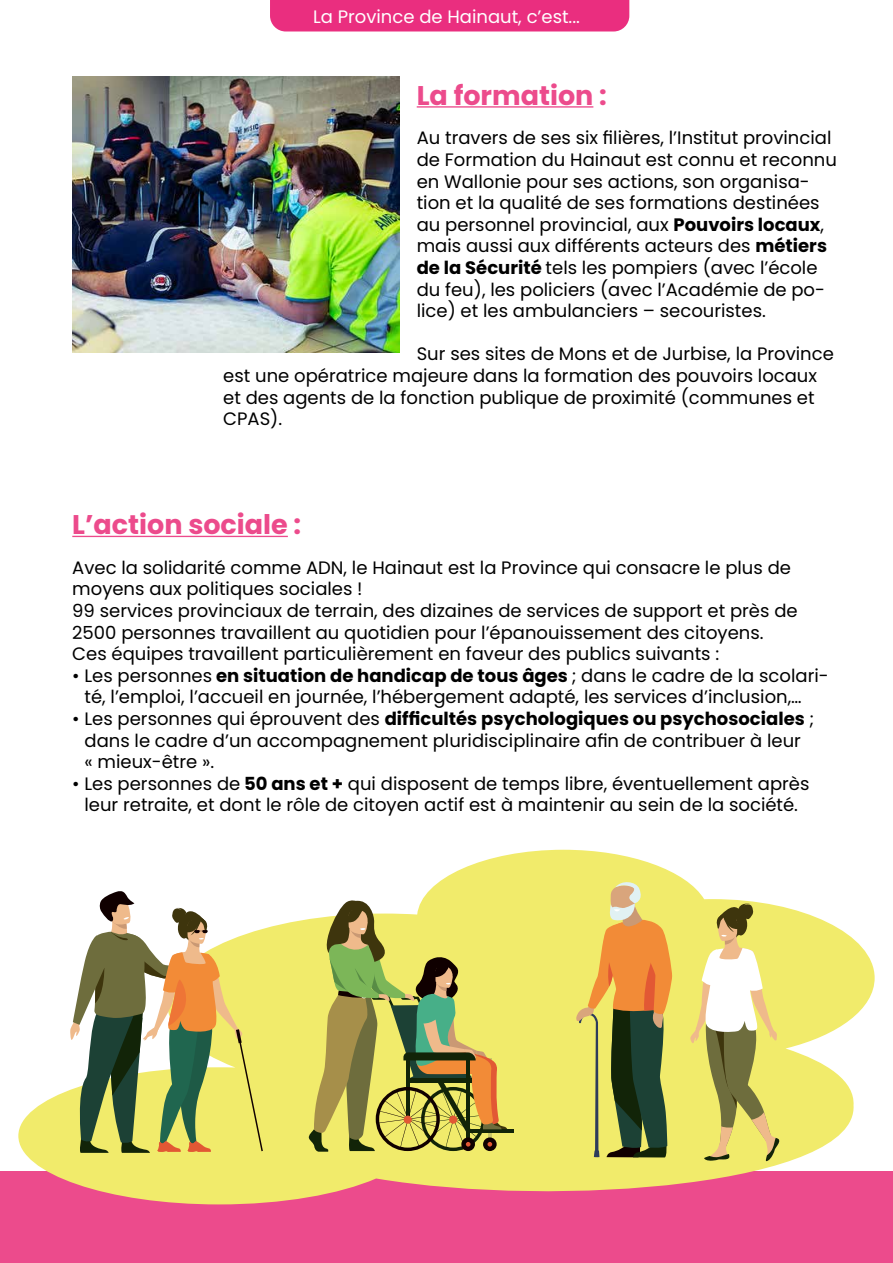
<style>
.page{position:relative;width:893px;height:1263px;background:#fff}
.page>*{position:absolute;margin:0;border:0;box-sizing:border-box;transform-origin:0 0}
.t1{font:700 27px "Poppins";color:#ec4b8c}
.t2{font:18px/21.6px "Poppins";color:#000}
.t3{font:18px "Poppins";color:#fff}
.s1{font-weight:700}
</style>
<div class="page">
<div style="left:270px;top:0;width:359px;height:31px;background:#ea2e7f"></div>
<div style="left:0;top:1171px;width:893px;height:92px;background:#ec4b8c"></div>
<hr style="left:417px;top:106px;width:176px;height:2px;background:#ec4b8c">
<hr style="left:72px;top:536px;width:216px;height:1px;background:#ec4b8c">
<img style="left:72px;top:77px;width:328px;height:276px">
<svg style="left:18px;top:850px;width:857px;height:355px;fill:#f1eb6b"></svg>
<hr style="left:467px;top:1129px;width:46px;height:4px;background:#122408">
<svg style="left:308px;top:899px;width:199px;height:253px;background:#b9b45a"></svg>
<svg style="left:70px;top:891px;width:193px;height:262px"></svg>
<svg style="left:576px;top:879px;width:98px;height:278px;background:#b5a250"></svg>
<svg style="left:690px;top:902px;width:90px;height:259px"></svg>
<p class="t3" style="left:313px;top:6px;width:268px">La Province de Hainaut, c’est...</p>
<h1 class="t1" style="left:417px;top:80px;width:192px">La formation :</h1>
<p class="t2" style="left:417px;top:127px;width:422px">Au travers de ses six filières, l’Institut provincial de Formation du Hainaut est connu et reconnu en Wallonie pour ses actions, son organisa&shy;tion et la qualité de ses formations destinées au personnel provincial, aux <span class="s1">Pouvoirs locaux</span>, mais aussi aux différents acteurs des <span class="s1">métiers de la Sécurité</span> tels les pompiers (avec l’école du feu), les policiers (avec l’Académie de po&shy;lice) et les ambulanciers – secouristes.</p>
<p class="t2" style="left:223px;top:343px;width:612px;text-indent:193px">Sur ses sites de Mons et de Jurbise, la Province est une opératrice majeure dans la formation des pouvoirs locaux et des agents de la fonction publique de proximité (communes et CPAS).</p>
<h1 class="t1" style="left:72px;top:509px;width:230px">L’action sociale :</h1>
<p class="t2" style="left:72px;top:557px;width:727px">Avec la solidarité comme ADN, le Hainaut est la Province qui consacre le plus de moyens aux politiques sociales !<br>99 services provinciaux de terrain, des dizaines de services de support et près de 2500 personnes travaillent au quotidien pour l’épanouissement des citoyens.<br>Ces équipes travaillent particulièrement en faveur des publics suivants :</p>
<p class="t2" style="left:85px;top:665px;width:746px;text-indent:-12px">• Les personnes <span class="s1">en situation de handicap de tous âges</span> ; dans le cadre de la scolari&shy;té, l’emploi, l’accueil en journée, l’hébergement adapté, les services d’inclusion,…</p>
<p class="t2" style="left:85px;top:708px;width:731px;text-indent:-12px">• Les personnes qui éprouvent des <span class="s1">difficultés psychologiques ou psychosociales</span> ; dans le cadre d’un accompagnement pluridisciplinaire afin de contribuer à leur<br>« mieux-être ».</p>
<p class="t2" style="left:72px;top:773px;width:739px;text-align:center">• Les personnes de <span class="s1">50 ans et +</span> qui disposent de temps libre, éventuellement après leur retraite, et dont le rôle de citoyen actif est à maintenir au sein de la société.</p>
</div>
